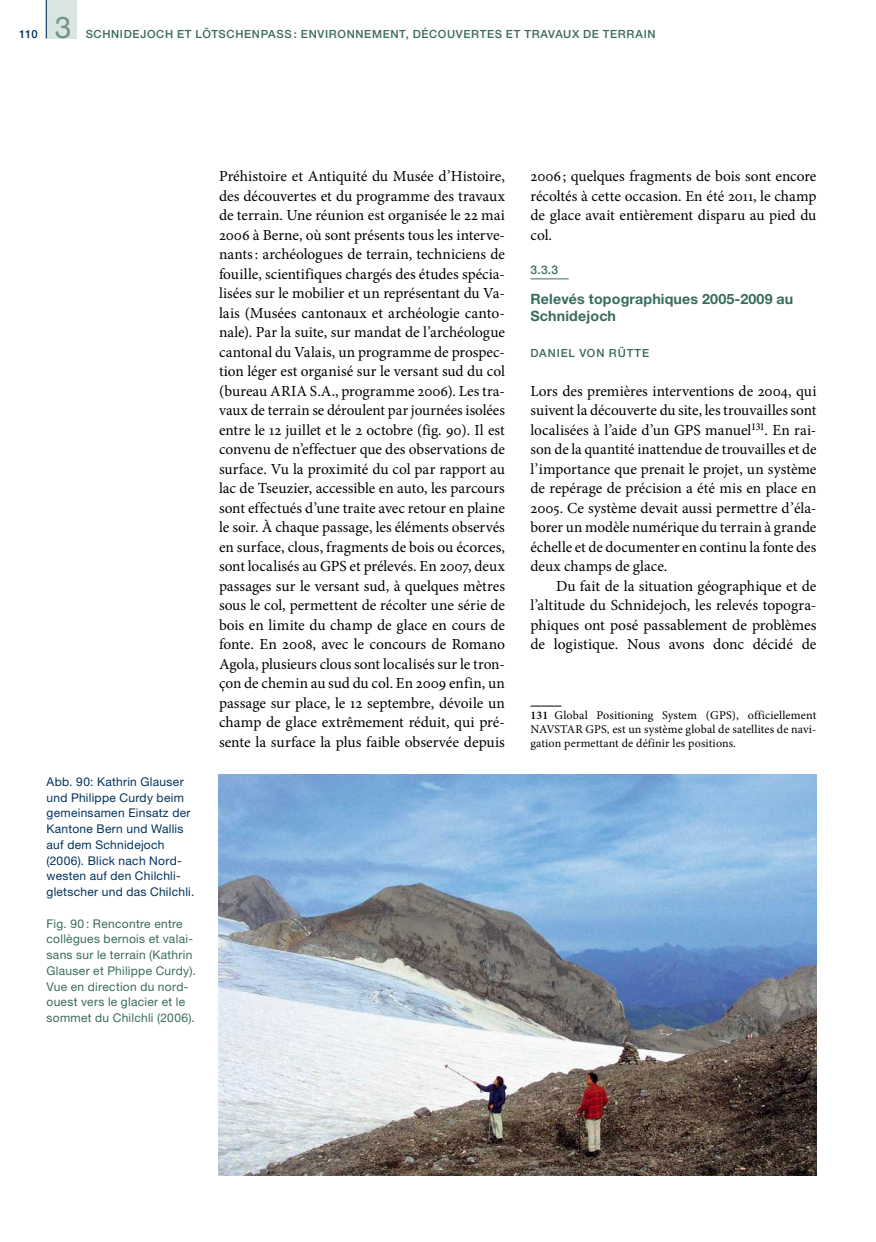
<style>
.page{position:relative;width:876px;height:1242px;background:#fff}
.page>*{position:absolute;margin:0;border:0;box-sizing:border-box;transform-origin:0 0}
.t1{font:30px "Helvetica Neue LT Std";color:#729188}
.b____Lesetext_mE_fra{font:15.3px/19.5px "Minion Pro";letter-spacing:-.005em;color:#000;text-align:justify}
.b____Lesetext_oE_fra{font:15.3px/19.5px "Minion Pro";letter-spacing:-.005em;color:#000;text-align:justify}
.b_Titel_3_helvetica{font:700 14.25px/17.2px "Helvetica Neue LT Std";letter-spacing:.01em;color:#396b5e}
.c_____Abbildungslege{font:12px/15.8px "Helvetica Neue LT Std";letter-spacing:.025em;color:#00325d}
.c_____Abbildungslege-2{font:12px/15.8px "Helvetica Neue LT Std";letter-spacing:.025em;color:#396b5e}
.f_Fussnote_Minion_sc{font:12px/13.8px "Minion Pro";letter-spacing:.01em;color:#000;text-align:justify}
.a_Kapitelnummer_text{font:500 12px "Helvetica Neue LT Std";color:#396b5e}
.b_Autor_7_5_13_smara{font:500 11.25px "Helvetica Neue LT Std";letter-spacing:.06em;color:#396b5e}
.b_Autor_7_5_13_smara-2{font:500 11.25px "Helvetica Neue LT Std";letter-spacing:.08em;color:#396b5e}
.t2{font:500 11.25px "Helvetica Neue LT Std";color:#00325d}
.s1{font-weight:600;font-size:11.7px}
</style>
<div class="page">
<div style="left:45px;top:0;width:32px;height:38px;background:#d9e6e0"></div>
<hr style="left:46px;top:0;width:1px;height:38px;background:#00325d">
<hr style="left:530px;top:278px;width:39px;height:1px;background:#396b5e">
<img style="left:219px;top:774px;width:597px;height:402px">
<hr style="left:530px;top:706px;width:31px;height:1px;background:#000">
<p class="t2" style="left:19px;top:27px;width:20px">110</p>
<h1 class="t1" style="left:55px;top:10px;width:18px">3</h1>
<p class="b_Autor_7_5_13_smara" style="left:86px;top:28px;width:571px">SCHNIDEJOCH ET LÖTSCHENPASS : ENVIRONNEMENT, DÉCOUVERTES ET TRAVAUX DE TERRAIN</p>
<p class="c_____Abbildungslege" style="left:47px;top:773px;width:149px">Abb. 90: Kathrin Glauser und Philippe Curdy beim gemeinsamen Einsatz der<br>Kantone Bern und Wallis auf dem Schnidejoch (2006). Blick nach Nord&shy;westen auf den Chilchli&shy;gletscher und das Chilchli.</p>
<p class="c_____Abbildungslege-2" style="left:47px;top:915px;width:151px">Fig. 90 : Rencontre entre collègues bernois et valai&shy;sans sur le terrain (Kathrin<br>Glauser et Philippe Curdy).<br>Vue en direction du nord&shy;ouest vers le glacier et le sommet du Chilchli (2006).</p>
<p class="b____Lesetext_mE_fra" style="left:219px;top:167px;width:288px">Préhistoire et Antiquité du Musée d’Histoire, des découvertes et du programme des travaux de terrain. Une réunion est organisée le 22 mai 2006 à Berne, où sont présents tous les interve&shy;nants: archéologues de terrain, techniciens de fouille, scientifiques chargés des études spécia&shy;lisées sur le mobilier et un représentant du Va&shy;lais (Musées cantonaux et archéologie canto&shy;nale). Par la suite, sur mandat de l’archéologue cantonal du Valais, un programme de prospec&shy;tion léger est organisé sur le versant sud du col (bureau ARIA S.A., programme 2006). Les tra&shy;vaux de terrain se déroulent par journées isolées entre le 12 juillet et le 2 octobre (fig. 90). Il est convenu de n’effectuer que des observations de surface. Vu la proximité du col par rapport au lac de Tseuzier, accessible en auto, les parcours sont effectués d’une traite avec retour en plaine le soir. À chaque passage, les éléments observés en surface, clous, fragments de bois ou écorces, sont localisés au GPS et prélevés. En 2007, deux passages sur le versant sud, à quelques mètres sous le col, permettent de récolter une série de bois en limite du champ de glace en cours de fonte. En 2008, avec le concours de Romano Agola, plusieurs clous sont localisés sur le tron&shy;çon de chemin au sud du col. En 2009 enfin, un passage sur place, le 12 septembre, dévoile un champ de glace extrêmement réduit, qui pré&shy;sente la surface la plus faible observée depuis</p>
<p class="b____Lesetext_mE_fra" style="left:530px;top:167px;width:287px">2006; quelques fragments de bois sont encore récoltés à cette occasion. En été 2011, le champ de glace avait entièrement disparu au pied du col.</p>
<h1 class="a_Kapitelnummer_text" style="left:530px;top:263px;width:29px">3.3.3</h1>
<h4 class="b_Titel_3_helvetica" style="left:530px;top:290px;width:264px">Relevés topographiques 2005-2009 au<br>Schnidejoch</h4>
<p class="b_Autor_7_5_13_smara-2" style="left:530px;top:346px;width:120px">DANIEL VON RÜTTE</p>
<p class="b____Lesetext_oE_fra" style="left:530px;top:381px;width:287px">Lors des premières interventions de 2004, qui suivent la découverte du site, les trouvailles sont localisées à l’aide d’un GPS manuel<sup>131</sup>. En rai&shy;son de la quantité inattendue de trouvailles et de l’importance que prenait le projet, un système de repérage de précision a été mis en place en 2005. Ce système devait aussi permettre d’éla&shy;borer un modèle numérique du terrain à grande échelle et de documenter en continu la fonte des deux champs de glace.</p>
<p class="b____Lesetext_mE_fra" style="left:530px;top:576px;width:287px;text-indent:26px">Du fait de la situation géographique et de l’altitude du Schnidejoch, les relevés topogra&shy;phiques ont posé passablement de problèmes de logistique. Nous avons donc décidé de</p>
<p class="f_Fussnote_Minion_sc" style="left:530px;top:708px;width:287px"><span class="s1">131</span> Global Positioning System (GPS), officiellement NAVSTAR GPS, est un système global de satellites de navi&shy;gation permettant de définir les positions.</p>
</div>
